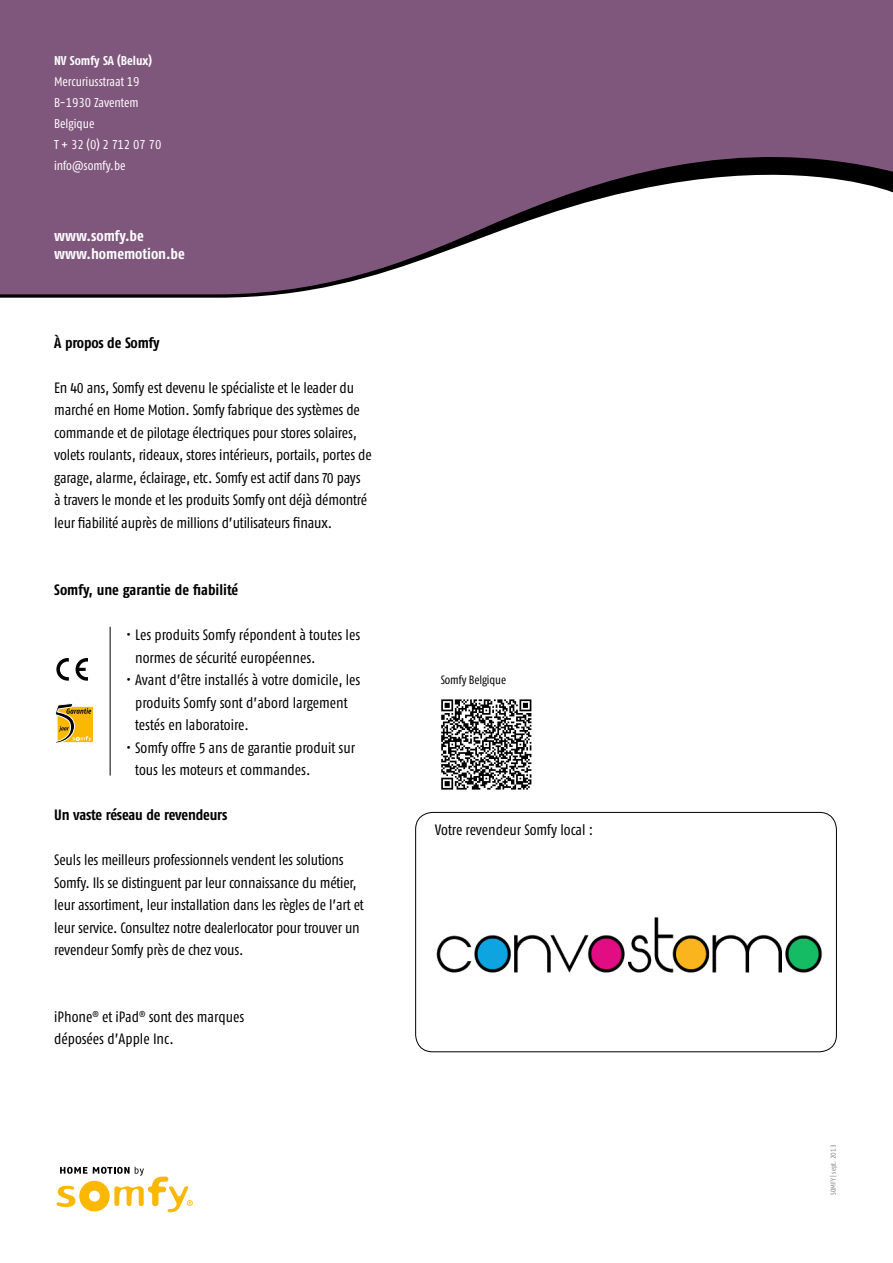
<style>
.page{position:relative;width:893px;height:1263px;background:#fff}
.page>*{position:absolute;margin:0;border:0;box-sizing:border-box;transform-origin:0 0}
.t1{font:15px/22.5px "Fago Co Regular Lf";letter-spacing:-.01em;color:#000}
.t2{font:15px "Fago Co Bold Lf";letter-spacing:-.01em;color:#000}
.t3{font:15px/18px "Fago Co Bold Tf";color:#fff}
.t4{font:12.75px/21px "Fago Co Regular Tf";color:#fff}
.t5{font:12.75px "Fago Co Bold Tf";color:#fff}
.t6{font:12px "Fago Co Regular Lf";letter-spacing:-.01em;color:#000}
.t7{font:7.2px "Fago Co Regular Tf";color:#87888a}
</style>
<div class="page">
<div style="left:0;top:0;width:893px;height:133px;background:#7f577c"></div>
<svg style="left:0;top:133px;width:893px;height:165px;fill:#7f577c"></svg>
<svg style="left:56px;top:1167px;width:137px;height:45px"></svg>
<div style="left:415px;top:812px;width:422px;height:240px;border:1px solid #000;border-radius:17px"></div>
<svg style="left:56px;top:658px;width:13px;height:23px"></svg>
<svg style="left:76px;top:658px;width:12px;height:23px"></svg>
<div style="left:57px;top:706px;width:37px;height:37px;border:1px solid #fff"></div>
<svg style="left:55px;top:703px;width:37px;height:40px"></svg>
<hr style="left:110px;top:627px;width:1px;height:148px;background:#000">
<svg style="left:441px;top:699px;width:90px;height:91px"></svg>
<img style="left:436px;top:917px;width:386px;height:56px">
<p class="t5" style="left:54px;top:53px;width:100px">NV Somfy SA (Belux)</p>
<p class="t4" style="left:54px;top:71px;width:109px">Mercuriusstraat 19<br>B-1930 Zaventem<br>Belgique<br>T + 32 (0) 2 712 07 70 info@somfy.be</p>
<p class="t3" style="left:54px;top:227px;width:132px">www.somfy.be www.homemotion.be</p>
<p class="t2" style="left:54px;top:334px;width:107px">À propos de Somfy</p>
<p class="t1" style="left:54px;top:376px;width:319px">En 40 ans, Somfy est devenu le spécialiste et le leader du marché en Home Motion. Somfy fabrique des systèmes de commande et de pilotage électriques pour stores solaires, volets roulants, rideaux, stores intérieurs, portails, portes de garage, alarme, éclairage, etc. Somfy est actif dans 70 pays<br>à travers le monde et les produits Somfy ont déjà démontré leur fiabilité auprès de millions d’utilisateurs finaux.</p>
<p class="t2" style="left:54px;top:581px;width:186px">Somfy, une garantie de fiabilité</p>
<p class="t1" style="left:135px;top:624px;width:227px;text-indent:-9px">• Les produits Somfy répondent à toutes les normes de sécurité européennes.</p>
<p class="t1" style="left:135px;top:669px;width:227px;text-indent:-9px">• Avant d’être installés à votre domicile, les produits Somfy sont d’abord largement testés en laboratoire.</p>
<p class="t1" style="left:135px;top:736px;width:221px;text-indent:-9px">• Somfy offre 5 ans de garantie produit sur tous les moteurs et commandes.</p>
<p class="t2" style="left:54px;top:806px;width:175px">Un vaste réseau de revendeurs</p>
<p class="t1" style="left:54px;top:849px;width:311px">Seuls les meilleurs professionnels vendent les solutions Somfy. Ils se distinguent par leur connaissance du métier, leur assortiment, leur installation dans les règles de l’art et leur service. Consultez notre dealerlocator pour trouver un revendeur Somfy près de chez vous.</p>
<p class="t1" style="left:54px;top:1005px;width:192px">iPhone<sup>®</sup> et iPad<sup>®</sup> sont des marques déposées d’Apple Inc.</p>
<p class="t6" style="left:441px;top:673px;width:67px">Somfy Belgique</p>
<p class="t1" style="left:435px;top:819px;width:160px">Votre revendeur Somfy local :</p>
<p class="t7" style="left:829px;top:1195px;width:52px;rotate:-90deg">SOMFY | sept. 2013</p>
</div>
